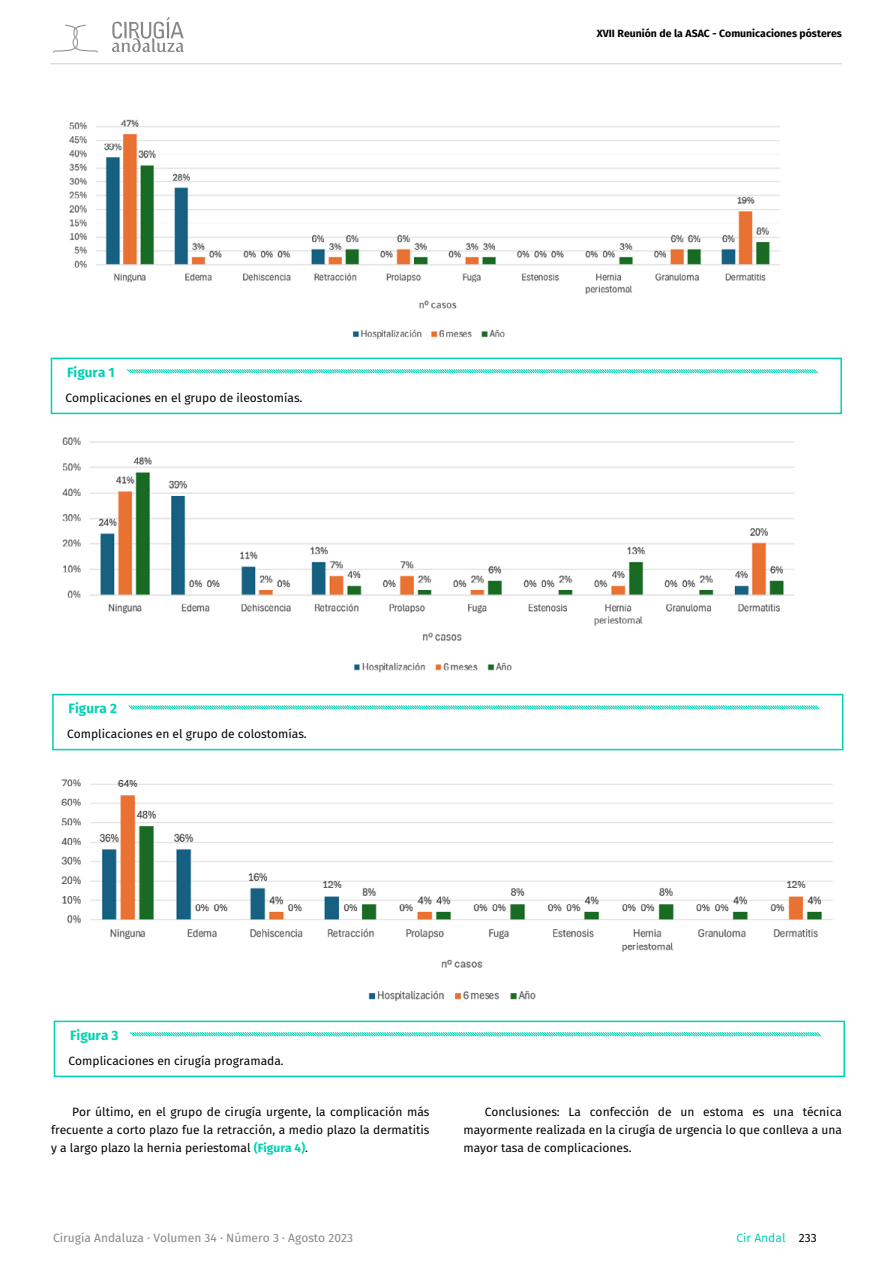
<style>
.page{position:relative;width:893px;height:1263px;background:#fff}
.page>*{position:absolute;margin:0;border:0;box-sizing:border-box;transform-origin:0 0}
.t1{font:700 13.5px "Fira Sans";color:#00d1b2}
.t2{font:12px/18px "Fira Sans";color:#000;text-align:justify}
.t3{font:12px "Fira Sans";color:#878787}
.t4{font:12px "Fira Sans";color:#00d1b2}
.t5{font:700 10.5px "Fira Sans";color:#000}
.s1{font-weight:700;color:#00d1b2}
.s2{color:#000}
</style>
<div class="page">
<svg style="left:53px;top:24px;width:45px;height:29px"></svg>
<svg style="left:112px;top:17px;width:72px;height:35px"></svg>
<hr style="left:50px;top:64px;width:792px;height:1px;background:#d1d1d1">
<img style="left:69px;top:119px;width:711px;height:220px">
<img style="left:62px;top:437px;width:732px;height:236px">
<img style="left:61px;top:779px;width:772px;height:223px">
<div style="left:51px;top:358px;width:791px;height:56px;border:2px solid #00d1b2"></div>
<svg style="left:127px;top:369px;width:691px;height:5px;background:#82e8d8"></svg>
<div style="left:52px;top:694px;width:791px;height:56px;border:2px solid #00d1b2"></div>
<svg style="left:128px;top:705px;width:692px;height:5px;background:#82e8d8"></svg>
<div style="left:54px;top:1021px;width:791px;height:56px;border:2px solid #00d1b2"></div>
<svg style="left:130px;top:1032px;width:691px;height:5px;background:#82e8d8"></svg>
<p class="t1" style="left:67px;top:361px;width:49px">Figura 1</p>
<p class="t2" style="left:66px;top:389px;width:238px">Complicaciones en el grupo de ileostomías.</p>
<p class="t1" style="left:69px;top:697px;width:50px">Figura 2</p>
<p class="t2" style="left:67px;top:725px;width:241px">Complicaciones en el grupo de colostomías.</p>
<p class="t5" style="left:597px;top:25px;width:247px">XVII Reunión de la ASAC - Comunicaciones pósteres</p>
<p class="t1" style="left:70px;top:1024px;width:50px">Figura 3</p>
<p class="t2" style="left:69px;top:1051px;width:217px">Complicaciones en cirugía programada.</p>
<p class="t2" style="left:51px;top:1102px;width:380px;text-indent:21px">Por último, en el grupo de cirugía urgente, la complicación más frecuente a corto plazo fue la retracción, a medio plazo la dermatitis y a largo plazo la hernia periestomal <span class="s1">(Figura 4)</span>.</p>
<p class="t2" style="left:463px;top:1102px;width:380px;text-indent:21px">Conclusiones: La confección de un estoma es una técnica mayormente realizada en la cirugía de urgencia lo que conlleva a una mayor tasa de complicaciones.</p>
<p class="t3" style="left:53px;top:1229px;width:301px">Cirugía Andaluza · Volumen 34 · Número 3 · Agosto 2023</p>
<p class="t4" style="left:736px;top:1229px;width:82px">Cir Andal <span class="s2">233</span></p>
</div>
